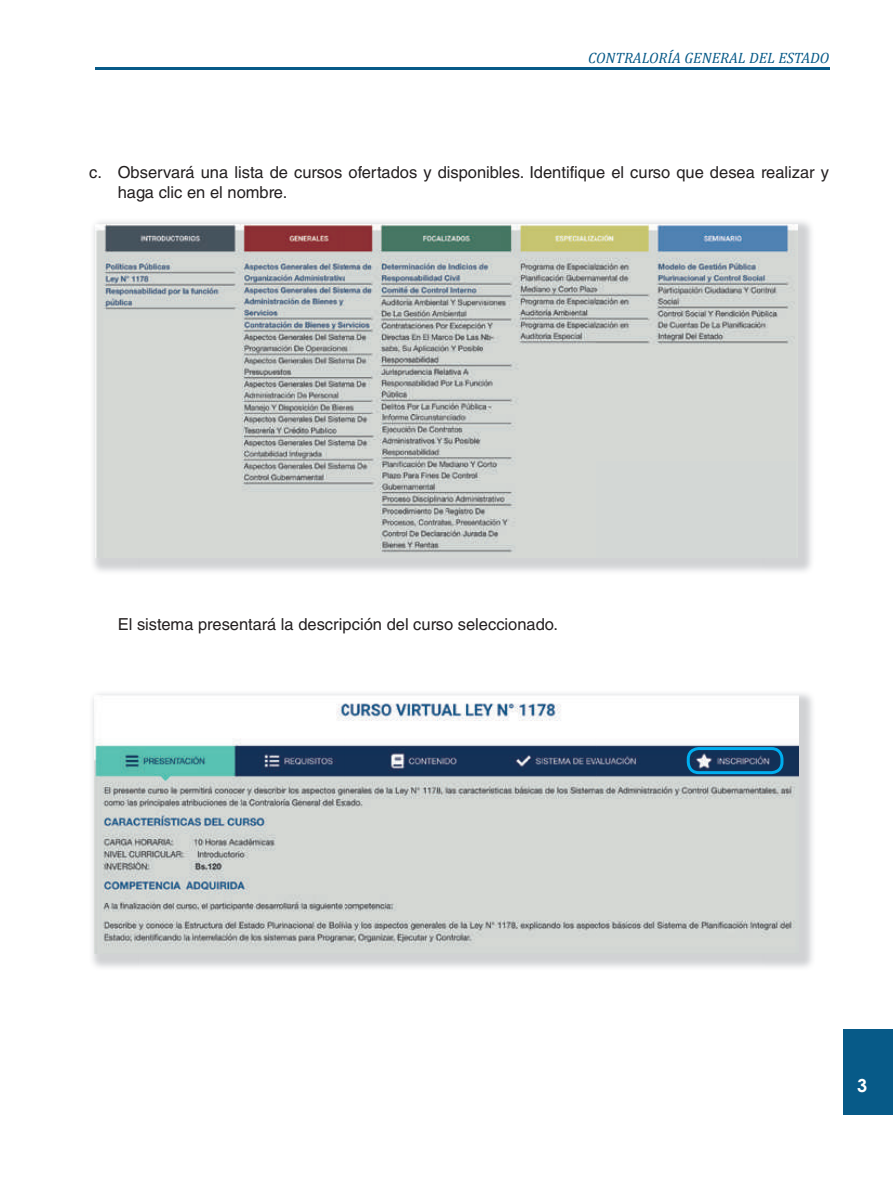
<style>
.page{position:relative;width:893px;height:1191px;background:#fff}
.page>*{position:absolute;margin:0;border:0;box-sizing:border-box;transform-origin:0 0}
.t1{font:700 18px "Century Gothic";color:#fff}
.t2{font:16.5px/19.8px "Helvetica LT Std";color:#231f20}
.t3{font:italic 15px "Cambria";color:#075a88}
</style>
<div class="page">
<div style="left:843px;top:1029px;width:50px;height:85px;background:#075a88"></div>
<hr style="left:95px;top:67px;width:734px;height:2px;background:#075a88">
<img style="left:96px;top:224px;width:701px;height:333px">
<img style="left:92px;top:736px;width:47px;height:232px">
<img style="left:764px;top:736px;width:49px;height:232px">
<img style="left:95px;top:696px;width:703px;height:257px">
<div style="left:687px;top:747px;width:96px;height:27px;border:3px solid #00aeef;border-radius:10px"></div>
<p class="t3" style="left:588px;top:47px;width:243px">CONTRALORÍA GENERAL DEL ESTADO</p>
<p class="t2" style="left:118px;top:163px;width:713px;text-indent:-28px">c. Observará una lista de cursos ofertados y disponibles. Identifique el curso que desea realizar y haga clic en el nombre.</p>
<p class="t2" style="left:118px;top:614px;width:442px">El sistema presentará la descripción del curso seleccionado.</p>
<p class="t1" style="left:857px;top:1073px;width:12px">3</p>
</div>
